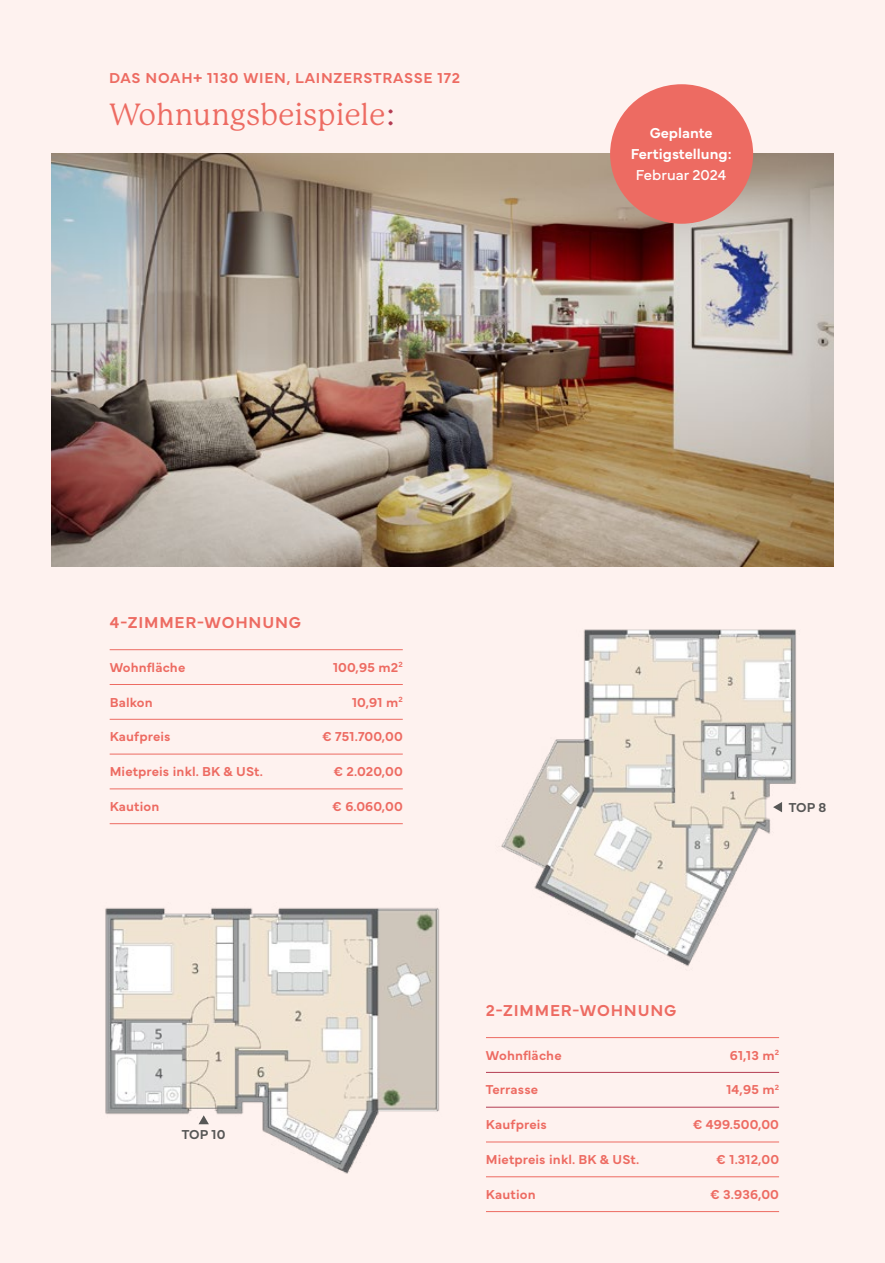
<style>
.page{position:relative;width:885px;height:1263px;background:#fff}
.page>*{position:absolute;margin:0;border:0;box-sizing:border-box;transform-origin:0 0}
.t1{font:30px "P22 Mackinac Pro";color:#ed6b62}
.t2{font:600 16.5px "Mundial";letter-spacing:.05em;color:#ed6b62}
.t3{font:600 15px "Mundial";letter-spacing:.05em;color:#ed6b62}
.t4{font:600 15px/21px "Mundial";color:#fff;text-align:center}
.t5{font:15px "Mundial";color:#fff}
.t6{font:600 13.5px "Mundial";letter-spacing:.01em;color:#ed6b62}
.t7{font:600 13.5px "Mundial";letter-spacing:.01em;color:#575756}
.s1{color:#b33c53}
</style>
<div class="page">
<div style="left:0;top:0;width:884px;height:1263px;background:#fef2ef"></div>
<img style="left:51px;top:154px;width:782px;height:412px">
<div style="left:610px;top:84px;width:143px;height:140px;background:#ed6b62;border-radius:50%"></div>
<hr style="left:110px;top:754px;width:293px;height:1px;background:#ed6b62">
<hr style="left:110px;top:788px;width:293px;height:1px;background:#ed6b62">
<hr style="left:110px;top:823px;width:293px;height:1px;background:#ed6b62">
<hr style="left:110px;top:649px;width:293px;height:1px;background:#ed6b62">
<hr style="left:110px;top:684px;width:293px;height:1px;background:#ed6b62">
<hr style="left:110px;top:719px;width:293px;height:1px;background:#ed6b62">
<hr style="left:486px;top:1107px;width:293px;height:1px;background:#b33c53">
<hr style="left:486px;top:1072px;width:293px;height:1px;background:#b33c53">
<hr style="left:486px;top:1037px;width:293px;height:1px;background:#ed6b62">
<hr style="left:486px;top:1141px;width:293px;height:1px;background:#ed6b62">
<hr style="left:486px;top:1176px;width:293px;height:1px;background:#ed6b62">
<hr style="left:486px;top:1211px;width:293px;height:1px;background:#ed6b62">
<img style="left:105px;top:907px;width:335px;height:267px">
<img style="left:501px;top:629px;width:295px;height:338px">
<svg style="left:773px;top:802px;width:9px;height:10px"></svg>
<p class="t3" style="left:109px;top:66px;width:352px">DAS NOAH+ 1130 WIEN, LAINZERSTRASSE 172</p>
<h1 class="t1" style="left:109px;top:97px;width:288px">Wohnungsbeispiele<span class="s1">:</span></h1>
<p class="t4" style="left:630px;top:121px;width:102px">Geplante<br>Fertigstellung:</p>
<p class="t5" style="left:636px;top:163px;width:92px">Februar 2024</p>
<p class="t2" style="left:110px;top:609px;width:193px">4-ZIMMER-WOHNUNG</p>
<p class="t6" style="left:110px;top:657px;width:77px">Wohnfläche</p>
<p class="t6" style="left:333px;top:657px;width:71px">100,95 m2<sup>2</sup></p>
<p class="t6" style="left:110px;top:691px;width:44px">Balkon</p>
<p class="t6" style="left:352px;top:691px;width:52px">10,91 m<sup>2</sup></p>
<p class="t6" style="left:110px;top:726px;width:62px">Kaufpreis</p>
<p class="t6" style="left:322px;top:726px;width:82px">€ 751.700,00</p>
<p class="t6" style="left:110px;top:761px;width:155px">Mietpreis inkl. BK &amp; USt.</p>
<p class="t6" style="left:333px;top:761px;width:71px">€ 2.020,00</p>
<p class="t6" style="left:110px;top:796px;width:51px">Kaution</p>
<p class="t6" style="left:332px;top:796px;width:72px">€ 6.060,00</p>
<p class="t7" style="left:182px;top:1123px;width:45px">TOP 10</p>
<p class="t7" style="left:788px;top:797px;width:39px">TOP 8</p>
<p class="t2" style="left:486px;top:997px;width:192px">2-ZIMMER-WOHNUNG</p>
<p class="t6" style="left:486px;top:1044px;width:77px">Wohnfläche</p>
<p class="t6" style="left:729px;top:1044px;width:51px">61,13 m<sup>2</sup></p>
<p class="t6" style="left:486px;top:1079px;width:54px">Terrasse</p>
<p class="t6" style="left:726px;top:1079px;width:54px">14,95 m<sup>2</sup></p>
<p class="t6" style="left:486px;top:1114px;width:62px">Kaufpreis</p>
<p class="t6" style="left:692px;top:1114px;width:88px">€ 499.500,00</p>
<p class="t6" style="left:486px;top:1149px;width:155px">Mietpreis inkl. BK &amp; USt.</p>
<p class="t6" style="left:716px;top:1149px;width:64px">€ 1.312,00</p>
<p class="t6" style="left:486px;top:1184px;width:51px">Kaution</p>
<p class="t6" style="left:710px;top:1184px;width:70px">€ 3.936,00</p>
</div>
